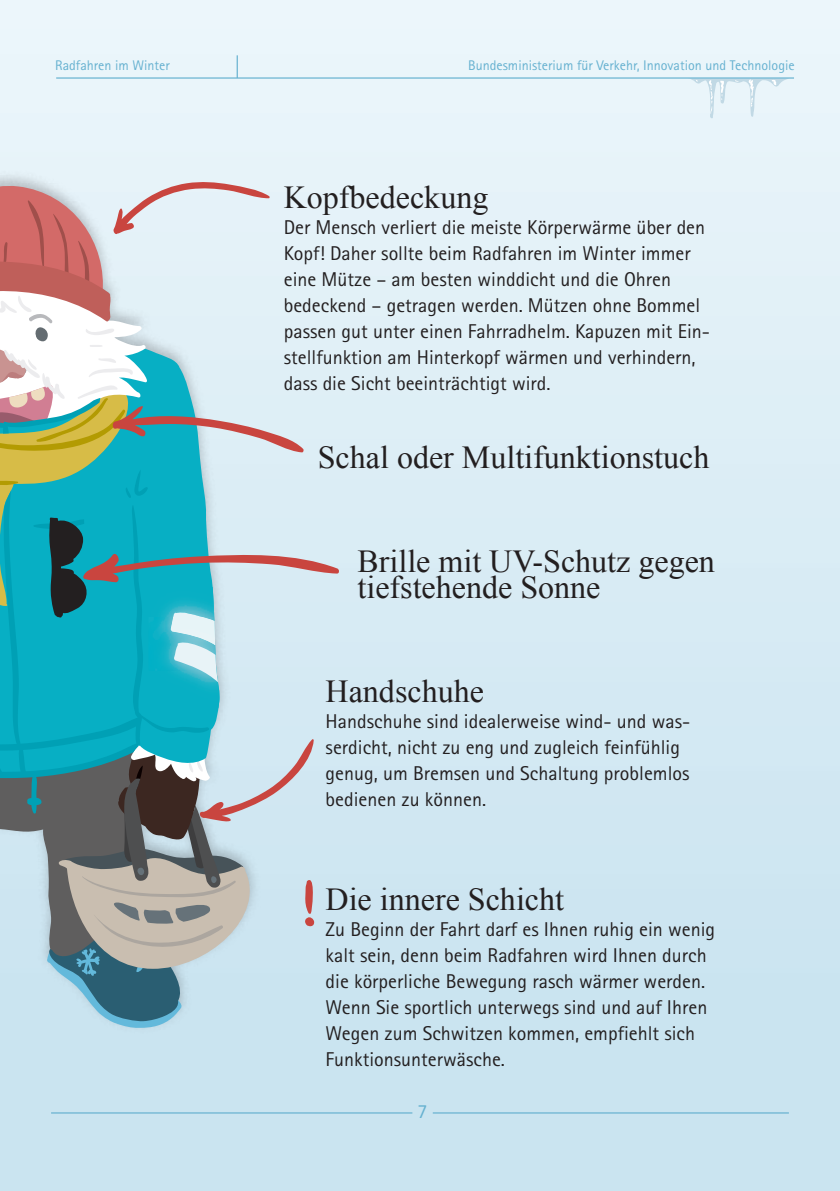
<style>
.page{position:relative;width:840px;height:1191px;background:#fff}
.page>*{position:absolute;margin:0;border:0;box-sizing:border-box;transform-origin:0 0}
.t1{font:32px/26px "Times New Roman";color:#231f20}
.t2{font:20px/26px "Rotis Sans Serif";color:#231f20}
.t3{font:20px "Rotis Sans Serif";color:#66b1d0}
.t4{font:14px "Rotis Sans Serif";color:#66b1d0}
</style>
<div class="page">
<div style="left:0;top:0;width:839px;height:1191px;background:linear-gradient(to bottom,#ecf6fb,#c5e1ef)"></div>
<svg style="left:687px;top:79px;width:101px;height:40px;background:#e4f0f6"></svg>
<hr style="left:51px;top:1112px;width:737px;height:1px;background:#66b1d0">
<hr style="left:56px;top:77px;width:737px;height:2px;background:#66b1d0">
<div style="left:412px;top:1104px;width:20px;height:20px;background:#cae4f0"></div>
<hr style="left:236px;top:55px;width:2px;height:23px;background:#66b1d0">
<div style="left:0;top:169px;width:260px;height:866px;background:#231f20;opacity:.25"></div>
<svg style="left:0;top:181px;width:339px;height:847px;background:#99c1c7"></svg>
<p class="t4" style="left:55px;top:57px;width:116px">Radfahren im Winter</p>
<p class="t4" style="left:468px;top:57px;width:328px">Bundesministerium für Verkehr, Innovation und Technologie</p>
<h1 class="t1" style="left:283px;top:184px;width:206px">Kopfbedeckung</h1>
<p class="t2" style="left:283px;top:214px;width:427px">Der Mensch verliert die meiste Körperwärme über den Kopf! Daher sollte beim Radfahren im Winter immer eine Mütze – am besten winddicht und die Ohren bedeckend – getragen werden. Mützen ohne Bommel passen gut unter einen Fahrradhelm. Kapuzen mit Ein&shy;stellfunktion am Hinterkopf wärmen und verhindern, dass die Sicht beeinträchtigt wird.</p>
<h1 class="t1" style="left:317px;top:444px;width:393px">Schal oder Multifunktionstuch</h1>
<h1 class="t1" style="left:357px;top:548px;width:358px">Brille mit UV-Schutz gegen tiefstehende Sonne</h1>
<h1 class="t1" style="left:325px;top:678px;width:160px">Handschuhe</h1>
<p class="t2" style="left:325px;top:708px;width:366px">Handschuhe sind idealerweise wind- und was&shy;serdicht, nicht zu eng und zugleich feinfühlig genug, um Bremsen und Schaltung problemlos bedienen zu können.</p>
<h1 class="t1" style="left:325px;top:886px;width:240px">Die innere Schicht</h1>
<p class="t2" style="left:325px;top:916px;width:391px">Zu Beginn der Fahrt darf es Ihnen ruhig ein wenig kalt sein, denn beim Radfahren wird Ihnen durch die körperliche Bewegung rasch wärmer werden.<br>Wenn Sie sportlich unterwegs sind und auf Ihren Wegen zum Schwitzen kommen, empfiehlt sich Funktionsunterwäsche.</p>
<p class="t3" style="left:417px;top:1099px;width:11px">7</p>
</div>
